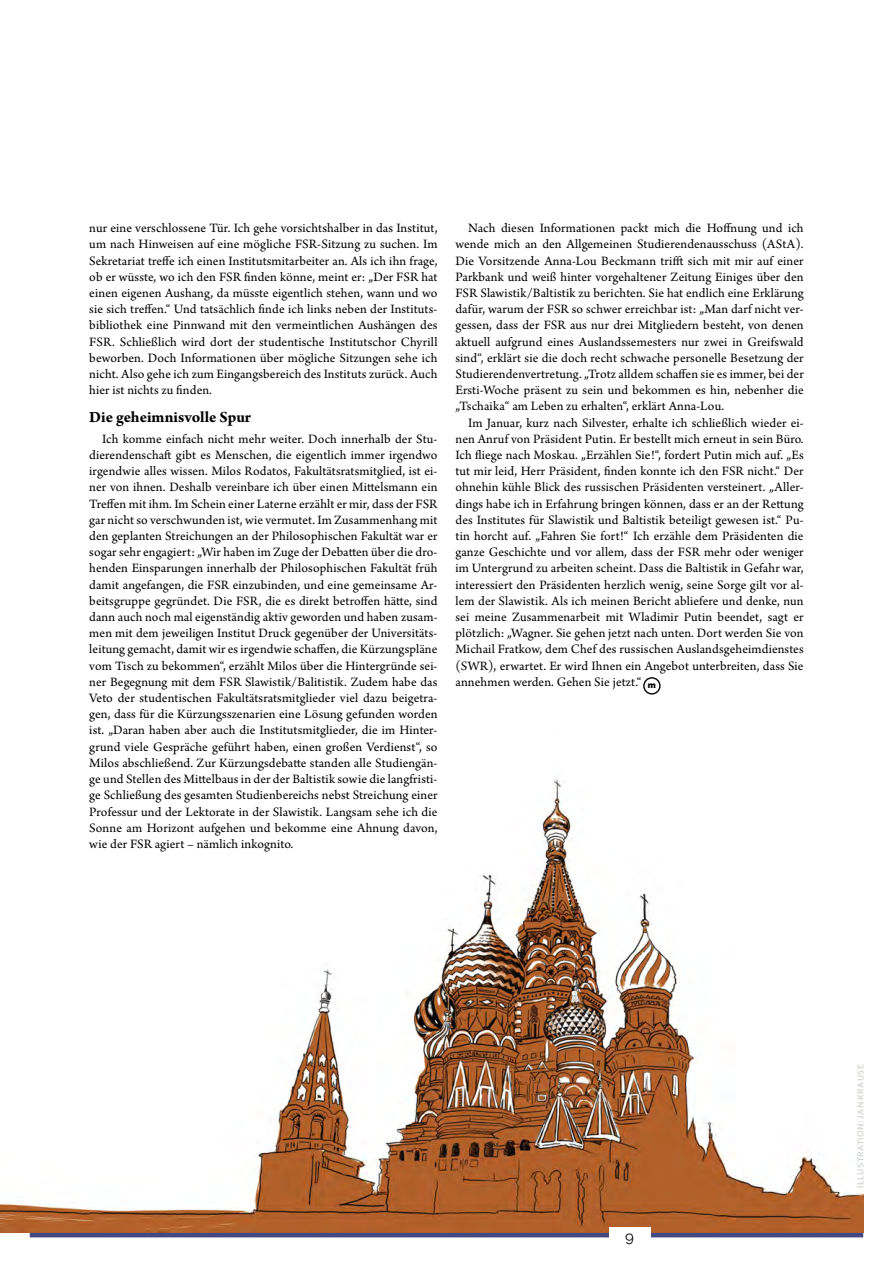
<style>
.page{position:relative;width:893px;height:1263px;background:#fff}
.page>*{position:absolute;margin:0;border:0;box-sizing:border-box;transform-origin:0 0}
.t1{font:700 16.5px "Arno Pro";color:#000}
.t2{font:15px "Raleway";color:#000}
.t3{font:13.5px/16.2px "Arno Pro";letter-spacing:.01em;color:#000;text-align:justify}
.t4{font:700 9px "Corbel";letter-spacing:.04em;color:#d5d5d3}
</style>
<div class="page">
<img style="left:0;top:677px;width:863px;height:556px">
<hr style="left:30px;top:1233px;width:833px;height:4px;background:#434984">
<div style="left:609px;top:1227px;width:41px;height:18px;background:#fff"></div>
<div style="left:643px;top:677px;width:18px;height:18px;border:1px solid #000;border-radius:50%"></div>
<p class="t3" style="left:89px;top:221px;width:350px">nur eine verschlossene Tür. Ich gehe vorsichtshalber in das Institut, um nach Hinweisen auf eine mögliche FSR-Sitzung zu suchen. Im Sekretariat treffe ich einen Institutsmitarbeiter an. Als ich ihn frage, ob er wüsste, wo ich den FSR finden könne, meint er: „Der FSR hat einen eigenen Aushang, da müsste eigentlich stehen, wann und wo sie sich treffen.“ Und tatsächlich finde ich links neben der Instituts&shy;bibliothek eine Pinnwand mit den vermeintlichen Aushängen des FSR. Schließlich wird dort der studentische Institutschor Chyrill beworben. Doch Informationen über mögliche Sitzungen sehe ich nicht. Also gehe ich zum Eingangsbereich des Instituts zurück. Auch hier ist nichts zu finden.</p>
<p class="t3" style="left:89px;top:431px;width:350px;text-indent:13px">Ich komme einfach nicht mehr weiter. Doch innerhalb der Stu&shy;dierendenschaft gibt es Menschen, die eigentlich immer irgendwo irgendwie alles wissen. Milos Rodatos, Fakultätsratsmitglied, ist ei&shy;ner von ihnen. Deshalb vereinbare ich über einen Mittelsmann ein Treffen mit ihm. Im Schein einer Laterne erzählt er mir, dass der FSR gar nicht so verschwunden ist, wie vermutet. Im Zusammenhang mit den geplanten Streichungen an der Philosophischen Fakultät war er sogar sehr engagiert: „Wir haben im Zuge der Debatten über die dro&shy;henden Einsparungen innerhalb der Philosophischen Fakultät früh damit angefangen, die FSR einzubinden, und eine gemeinsame Ar&shy;beitsgruppe gegründet. Die FSR, die es direkt betroffen hätte, sind dann auch noch mal eigenständig aktiv geworden und haben zusam&shy;men mit dem jeweiligen Institut Druck gegenüber der Universitäts&shy;leitung gemacht, damit wir es irgendwie schaffen, die Kürzungspläne vom Tisch zu bekommen“, erzählt Milos über die Hintergründe sei&shy;ner Begegnung mit dem FSR Slawistik/Balitistik. Zudem habe das Veto der studentischen Fakultätsratsmitglieder viel dazu beigetra&shy;gen, dass für die Kürzungsszenarien eine Lösung gefunden worden ist. „Daran haben aber auch die Institutsmitglieder, die im Hinter&shy;grund viele Gespräche geführt haben, einen großen Verdienst“, so Milos abschließend. Zur Kürzungsdebatte standen alle Studiengän&shy;ge und Stellen des Mittelbaus in der der Baltistik sowie die langfristi&shy;ge Schließung des gesamten Studienbereichs nebst Streichung einer Professur und der Lektorate in der Slawistik. Langsam sehe ich die Sonne am Horizont aufgehen und bekomme eine Ahnung davon, wie der FSR agiert – nämlich inkognito.</p>
<p class="t1" style="left:89px;top:407px;width:163px">Die geheimnisvolle Spur</p>
<p class="t3" style="left:455px;top:221px;width:350px;text-indent:13px">Nach diesen Informationen packt mich die Hoffnung und ich wende mich an den Allgemeinen Studierendenausschuss (AStA).<br>Die Vorsitzende Anna-Lou Beckmann trifft sich mit mir auf einer Parkbank und weiß hinter vorgehaltener Zeitung Einiges über den FSR Slawistik/Baltistik zu berichten. Sie hat endlich eine Erklärung dafür, warum der FSR so schwer erreichbar ist: „Man darf nicht ver&shy;gessen, dass der FSR aus nur drei Mitgliedern besteht, von denen aktuell aufgrund eines Auslandssemesters nur zwei in Greifswald sind“, erklärt sie die doch recht schwache personelle Besetzung der Studierendenvertretung. „Trotz alldem schaffen sie es immer, bei der Ersti-Woche präsent zu sein und bekommen es hin, nebenher die „Tschaika“ am Leben zu erhalten“, erklärt Anna-Lou.</p>
<p class="t3" style="left:455px;top:415px;width:350px;text-indent:13px">Im Januar, kurz nach Silvester, erhalte ich schließlich wieder ei&shy;nen Anruf von Präsident Putin. Er bestellt mich erneut in sein Büro.<br>Ich fliege nach Moskau. „Erzählen Sie!“, fordert Putin mich auf. „Es tut mir leid, Herr Präsident, finden konnte ich den FSR nicht.“ Der ohnehin kühle Blick des russischen Präsidenten versteinert. „Aller&shy;dings habe ich in Erfahrung bringen können, dass er an der Rettung des Institutes für Slawistik und Baltistik beteiligt gewesen ist.“ Pu&shy;tin horcht auf. „Fahren Sie fort!“ Ich erzähle dem Präsidenten die ganze Geschichte und vor allem, dass der FSR mehr oder weniger im Untergrund zu arbeiten scheint. Dass die Baltistik in Gefahr war, interessiert den Präsidenten herzlich wenig, seine Sorge gilt vor al&shy;lem der Slawistik. Als ich meinen Bericht abliefere und denke, nun sei meine Zusammenarbeit mit Wladimir Putin beendet, sagt er plötzlich: „Wagner. Sie gehen jetzt nach unten. Dort werden Sie von Michail Fratkow, dem Chef des russischen Auslandsgeheimdienstes (SWR), erwartet. Er wird Ihnen ein Angebot unterbreiten, dass Sie annehmen werden. Gehen Sie jetzt.“ <sub>m</sub></p>
<p class="t2" style="left:625px;top:1228px;width:10px">9</p>
<p class="t4" style="left:855px;top:1188px;width:125px;rotate:-90deg">Illustrati on: Jan Krause</p>
</div>
